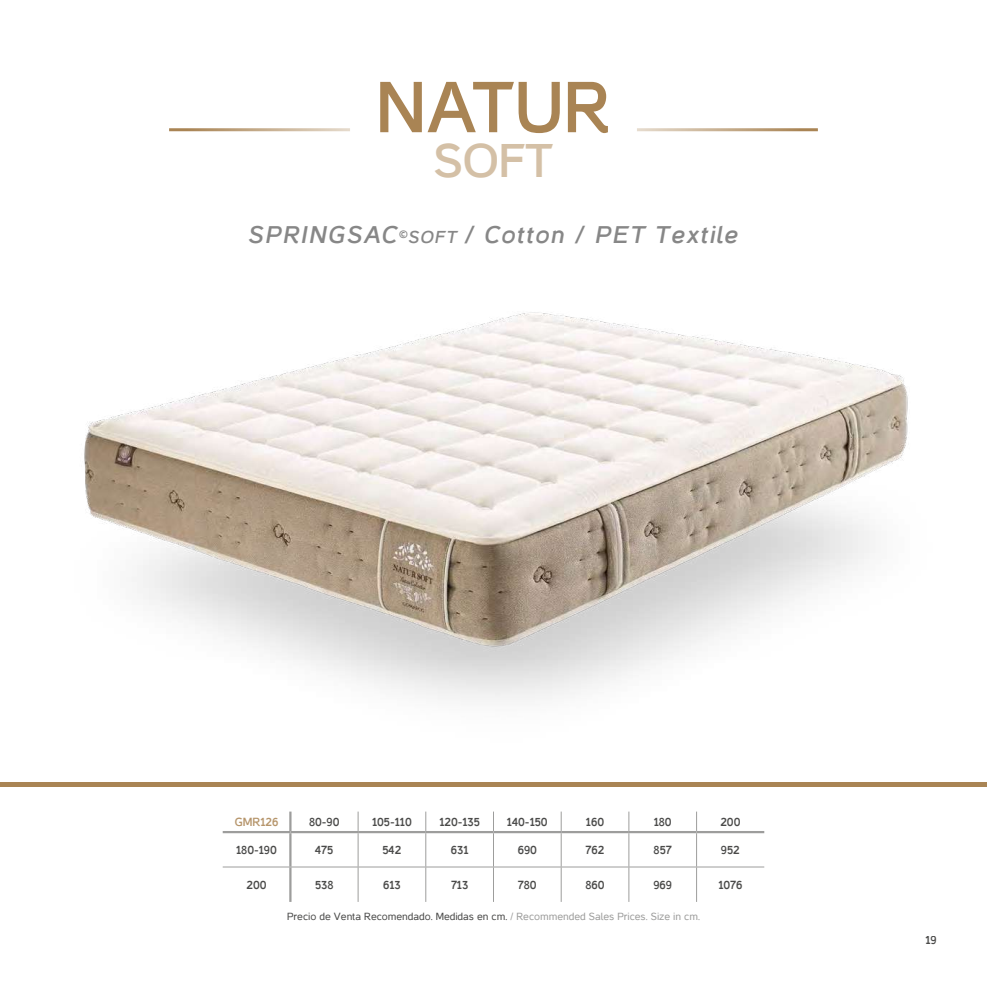
<style>
.page{position:relative;width:987px;height:987px;background:#fff}
.page>*{position:absolute;margin:0;border:0;box-sizing:border-box;transform-origin:0 0}
.t1{font:700 72.3px "Casper";color:#a98454}
.t2{font:700 48px "Casper";color:#d4c0a6}
.t3{font:italic 700 24.45px "Casper";letter-spacing:.05em;color:#878787}
.t4{font:700 12px "Casper";color:#4a4a49}
.t5{font:700 12px "Casper";color:#b6956b}
.t6{font:10.5px "Casper";color:#4a4a49}
.s1{font-size:17.55px}
.s2{color:#9d9d9c}
</style>
<div class="page">
<hr style="left:637px;top:128px;width:180px;height:3px;background:#a98454">
<hr style="left:169px;top:128px;width:181px;height:3px;background:#a98454">
<svg style="left:187px;top:128px;width:612px;height:4px"></svg>
<hr style="left:289px;top:811px;width:2px;height:20px;background:#9d9d9c">
<hr style="left:223px;top:831px;width:67px;height:2px;background:#9d9d9c">
<hr style="left:290px;top:831px;width:68px;height:2px;background:#9d9d9c">
<hr style="left:289px;top:833px;width:2px;height:33px;background:#9d9d9c">
<hr style="left:358px;top:831px;width:68px;height:2px;background:#9d9d9c">
<hr style="left:426px;top:831px;width:67px;height:2px;background:#9d9d9c">
<hr style="left:493px;top:831px;width:68px;height:2px;background:#9d9d9c">
<hr style="left:561px;top:831px;width:68px;height:2px;background:#9d9d9c">
<hr style="left:629px;top:831px;width:67px;height:2px;background:#9d9d9c">
<hr style="left:696px;top:831px;width:68px;height:2px;background:#9d9d9c">
<hr style="left:289px;top:867px;width:2px;height:34px;background:#9d9d9c">
<svg style="left:358px;top:811px;width:1px;height:20px"></svg>
<svg style="left:425px;top:811px;width:1px;height:20px"></svg>
<svg style="left:493px;top:811px;width:1px;height:20px"></svg>
<svg style="left:561px;top:811px;width:1px;height:20px"></svg>
<svg style="left:628px;top:811px;width:1px;height:20px"></svg>
<svg style="left:696px;top:811px;width:1px;height:20px"></svg>
<hr style="left:358px;top:833px;width:1px;height:33px;background:#9d9d9c">
<hr style="left:425px;top:833px;width:1px;height:33px;background:#9d9d9c">
<hr style="left:493px;top:833px;width:1px;height:33px;background:#9d9d9c">
<hr style="left:561px;top:833px;width:1px;height:33px;background:#9d9d9c">
<hr style="left:628px;top:833px;width:1px;height:33px;background:#9d9d9c">
<hr style="left:696px;top:833px;width:1px;height:33px;background:#9d9d9c">
<hr style="left:223px;top:866px;width:67px;height:1px;background:#9d9d9c">
<hr style="left:290px;top:866px;width:68px;height:1px;background:#9d9d9c">
<hr style="left:358px;top:866px;width:68px;height:1px;background:#9d9d9c">
<hr style="left:358px;top:867px;width:1px;height:34px;background:#9d9d9c">
<hr style="left:426px;top:866px;width:67px;height:1px;background:#9d9d9c">
<hr style="left:425px;top:867px;width:1px;height:34px;background:#9d9d9c">
<hr style="left:493px;top:866px;width:68px;height:1px;background:#9d9d9c">
<hr style="left:493px;top:867px;width:1px;height:34px;background:#9d9d9c">
<hr style="left:561px;top:866px;width:68px;height:1px;background:#9d9d9c">
<hr style="left:561px;top:867px;width:1px;height:34px;background:#9d9d9c">
<hr style="left:629px;top:866px;width:67px;height:1px;background:#9d9d9c">
<hr style="left:628px;top:867px;width:1px;height:34px;background:#9d9d9c">
<hr style="left:696px;top:866px;width:68px;height:1px;background:#9d9d9c">
<hr style="left:696px;top:867px;width:1px;height:34px;background:#9d9d9c">
<img style="left:11px;top:312px;width:975px;height:475px">
<h1 class="t1" style="left:376px;top:69px;width:237px">NATUR</h1>
<h2 class="t2" style="left:433px;top:135px;width:121px">SOFT</h2>
<h3 class="t3" style="left:249px;top:222px;width:491px">SPRINGSAC<sup>©</sup><span class="s1">SOFT</span> / Cotton / PET Textile</h3>
<p class="t5" style="left:235px;top:815px;width:45px">GMR126</p>
<p class="t4" style="left:309px;top:815px;width:32px">80-90</p>
<p class="t4" style="left:372px;top:815px;width:41px">105-110</p>
<p class="t4" style="left:439px;top:815px;width:42px">120-135</p>
<p class="t4" style="left:507px;top:815px;width:42px">140-150</p>
<p class="t4" style="left:586px;top:815px;width:20px">160</p>
<p class="t4" style="left:653px;top:815px;width:19px">180</p>
<p class="t4" style="left:720px;top:815px;width:22px">200</p>
<p class="t4" style="left:236px;top:843px;width:42px">180-190</p>
<p class="t4" style="left:315px;top:843px;width:20px">475</p>
<p class="t4" style="left:382px;top:843px;width:20px">542</p>
<p class="t4" style="left:451px;top:843px;width:19px">631</p>
<p class="t4" style="left:517px;top:843px;width:21px">690</p>
<p class="t4" style="left:585px;top:843px;width:20px">762</p>
<p class="t4" style="left:653px;top:843px;width:20px">857</p>
<p class="t4" style="left:721px;top:843px;width:20px">952</p>
<p class="t4" style="left:246px;top:878px;width:22px">200</p>
<p class="t4" style="left:315px;top:878px;width:20px">538</p>
<p class="t4" style="left:383px;top:878px;width:19px">613</p>
<p class="t4" style="left:451px;top:878px;width:19px">713</p>
<p class="t4" style="left:518px;top:878px;width:20px">780</p>
<p class="t4" style="left:585px;top:878px;width:21px">860</p>
<p class="t4" style="left:653px;top:878px;width:20px">969</p>
<p class="t4" style="left:718px;top:878px;width:26px">1076</p>
<p class="t6" style="left:287px;top:910px;width:414px">Precio de Venta Recomendado. Medidas en cm. <span class="s2">/ Recommended Sales Prices. Size in cm.</span></p>
<p class="t4" style="left:925px;top:933px;width:13px">19</p>
</div>
